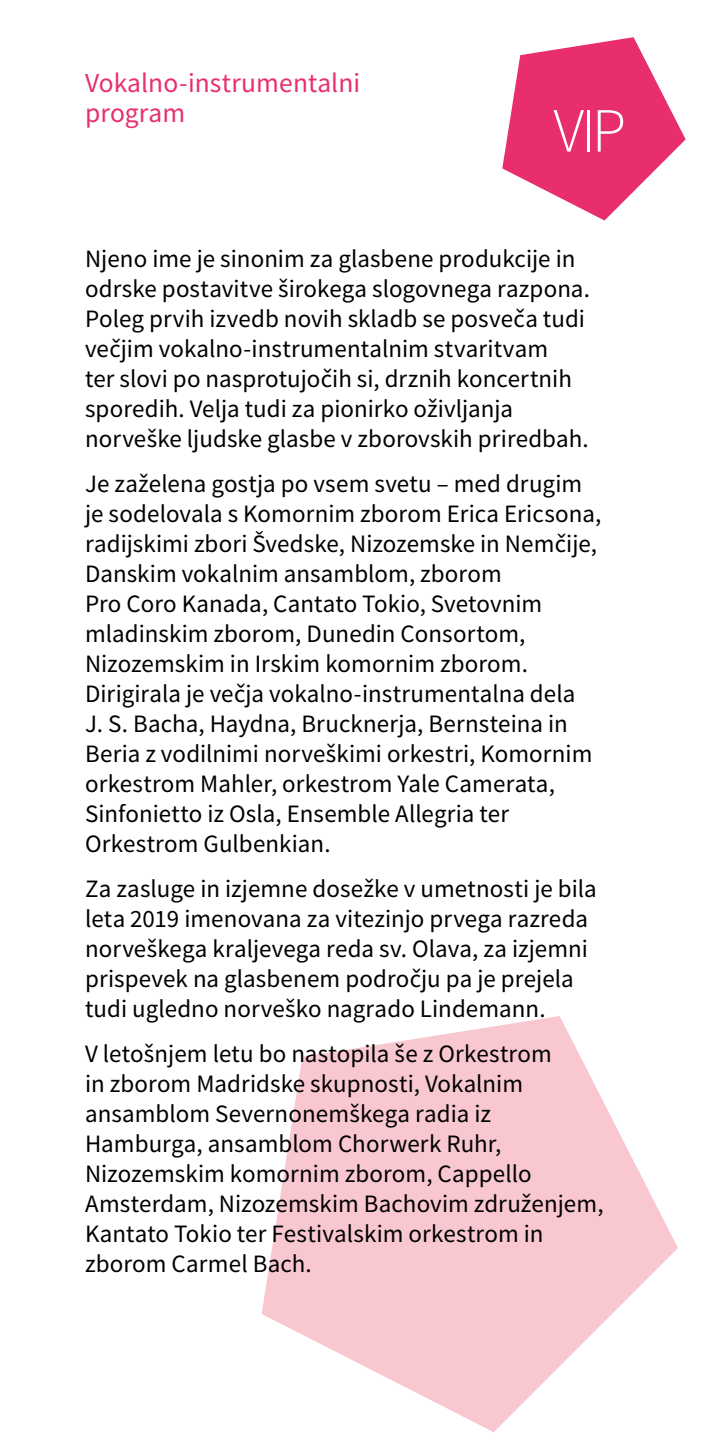
<style>
.page{position:relative;width:709px;height:1446px;background:#fff}
.page>*{position:absolute;margin:0;border:0;box-sizing:border-box;transform-origin:0 0}
.t1{font:62.75px "Source Sans Variable";color:#fff}
.t2{font:27.5px/30px "Source Sans Variable";color:#e82f6c}
.t3{font:25px/30px "Source Sans Variable";letter-spacing:.005em;color:#000}
</style>
<div class="page">
<svg style="left:502px;top:37px;width:183px;height:183px"></svg>
<svg style="left:261px;top:1016px;width:417px;height:416px;fill:#f8c7d0"></svg>
<p class="t2" style="left:85px;top:68px;width:277px">Vokalno-instrumentalni program</p>
<h1 class="t1" style="left:553px;top:93px;width:74px">VIP</h1>
<p class="t3" style="left:85px;top:244px;width:506px">Njeno ime je sinonim za glasbene produkcije in odrske postavitve širokega slogovnega razpona.<br>Poleg prvih izvedb novih skladb se posveča tudi večjim vokalno-instrumentalnim stvaritvam<br>ter slovi po nasprotujočih si, drznih koncertnih sporedih. Velja tudi za pionirko oživljanja norveške ljudske glasbe v zborovskih priredbah.</p>
<p class="t3" style="left:85px;top:469px;width:518px">Je zaželena gostja po vsem svetu – med drugim je sodelovala s Komornim zborom Erica Ericsona, radijskimi zbori Švedske, Nizozemske in Nemčije, Danskim vokalnim ansamblom, zborom<br>Pro Coro Kanada, Cantato Tokio, Svetovnim mladinskim zborom, Dunedin Consortom, Nizozemskim in Irskim komornim zborom.<br>Dirigirala je večja vokalno-instrumentalna dela<br>J. S. Bacha, Haydna, Brucknerja, Bernsteina in Beria z vodilnimi norveškimi orkestri, Komornim orkestrom Mahler, orkestrom Yale Camerata, Sinfonietto iz Osla, Ensemble Allegria ter Orkestrom Gulbenkian.</p>
<p class="t3" style="left:85px;top:874px;width:513px">Za zasluge in izjemne dosežke v umetnosti je bila leta 2019 imenovana za vitezinjo prvega razreda norveškega kraljevega reda sv. Olava, za izjemni prispevek na glasbenem področju pa je prejela tudi ugledno norveško nagrado Lindemann.</p>
<p class="t3" style="left:85px;top:1039px;width:520px">V letošnjem letu bo nastopila še z Orkestrom<br>in zborom Madridske skupnosti, Vokalnim ansamblom Severnonemškega radia iz Hamburga, ansamblom Chorwerk Ruhr, Nizozemskim komornim zborom, Cappello Amsterdam, Nizozemskim Bachovim združenjem, Kantato Tokio ter Festivalskim orkestrom in zborom Carmel Bach.</p>
</div>
